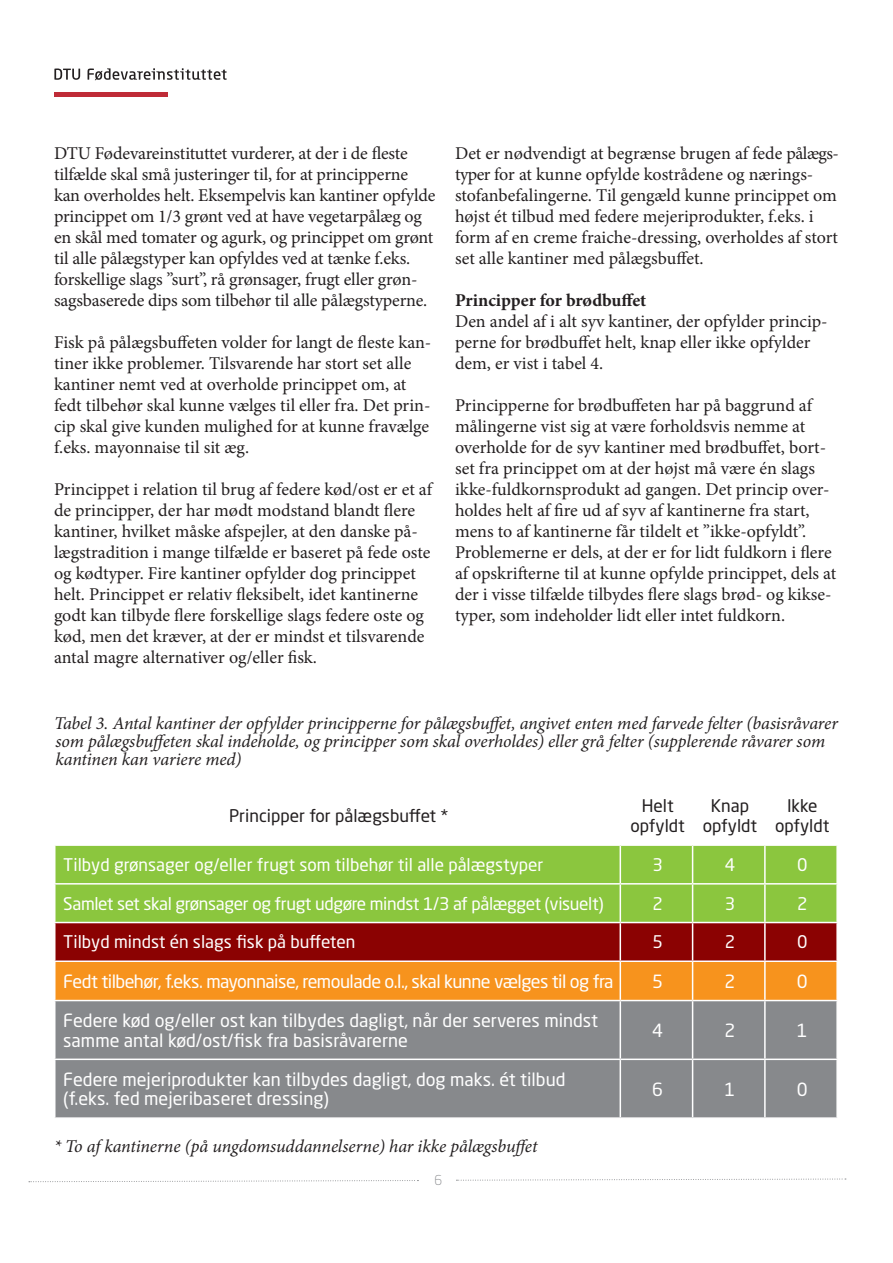
<style>
.page{position:relative;width:893px;height:1263px;background:#fff}
.page>*{position:absolute;margin:0;border:0;box-sizing:border-box;transform-origin:0 0}
.Brødtekst{font:18px/21px "Minion Pro";letter-spacing:-.005em;color:#231f20}
.billedtekst{font:italic 18px/18px "Minion Pro";letter-spacing:-.005em;color:#231f20}
.Brødtekst-2{font:18px/19.5px "Neo Sans Std";color:#fff}
.Brødtekst-3{font:18px "Neo Sans Std";letter-spacing:-.03em;color:#fff}
.mellemrubrik{font:700 18px "Minion Pro";letter-spacing:-.005em;color:#231f20}
.Brødtekst-4{font:17.25px "Neo Sans Std";color:#fff}
.Brødtekst-5{font:17.25px "Neo Sans Std";letter-spacing:-.02em;color:#fff}
.Brødtekst-6{font:17.25px/19.5px "Neo Sans Std";color:#231f20;text-align:center}
.t1{font:300 13.5px "Neo Sans Std";color:#87898c}
</style>
<div class="page">
<div style="left:54px;top:92px;width:114px;height:5px;background:#bf2b37"></div>
<svg style="left:54px;top:68px;width:173px;height:12px"></svg>
<svg style="left:29px;top:1180px;width:389px;height:2px"></svg>
<svg style="left:456px;top:1178px;width:390px;height:3px"></svg>
<div style="left:56px;top:846px;width:780px;height:76px;background:#8bc63e"></div>
<svg style="left:56px;top:923px;width:780px;height:77px;background:#c24c11"></svg>
<div style="left:56px;top:1001px;width:780px;height:116px;background:#87898c"></div>
<hr style="left:620px;top:846px;width:1px;height:37px;background:#fff">
<hr style="left:692px;top:846px;width:1px;height:37px;background:#fff">
<hr style="left:764px;top:846px;width:2px;height:37px;background:#fff">
<hr style="left:54px;top:883px;width:566px;height:1px;background:#fff">
<hr style="left:620px;top:883px;width:73px;height:1px;background:#fff">
<hr style="left:620px;top:884px;width:1px;height:38px;background:#fff">
<hr style="left:693px;top:883px;width:72px;height:1px;background:#fff">
<hr style="left:692px;top:884px;width:1px;height:38px;background:#fff">
<hr style="left:765px;top:883px;width:73px;height:1px;background:#fff">
<hr style="left:764px;top:884px;width:2px;height:38px;background:#fff">
<hr style="left:620px;top:923px;width:1px;height:37px;background:#fff">
<hr style="left:692px;top:923px;width:1px;height:37px;background:#fff">
<hr style="left:764px;top:923px;width:2px;height:37px;background:#fff">
<hr style="left:54px;top:960px;width:566px;height:2px;background:#fff">
<hr style="left:620px;top:960px;width:73px;height:2px;background:#fff">
<hr style="left:620px;top:962px;width:1px;height:38px;background:#fff">
<hr style="left:693px;top:960px;width:72px;height:2px;background:#fff">
<hr style="left:692px;top:962px;width:1px;height:38px;background:#fff">
<hr style="left:765px;top:960px;width:73px;height:2px;background:#fff">
<hr style="left:764px;top:962px;width:2px;height:38px;background:#fff">
<hr style="left:620px;top:1001px;width:1px;height:57px;background:#fff">
<hr style="left:692px;top:1001px;width:1px;height:57px;background:#fff">
<hr style="left:764px;top:1001px;width:2px;height:57px;background:#fff">
<hr style="left:54px;top:1058px;width:566px;height:2px;background:#fff">
<hr style="left:620px;top:1058px;width:73px;height:2px;background:#fff">
<hr style="left:620px;top:1060px;width:1px;height:57px;background:#fff">
<hr style="left:693px;top:1058px;width:72px;height:2px;background:#fff">
<hr style="left:692px;top:1060px;width:1px;height:57px;background:#fff">
<hr style="left:765px;top:1058px;width:73px;height:2px;background:#fff">
<hr style="left:764px;top:1060px;width:2px;height:57px;background:#fff">
<p class="Brødtekst" style="left:54px;top:143px;width:383px">DTU Fødevareinstituttet vurderer, at der i de fleste tilfælde skal små justeringer til, for at principperne kan overholdes helt. Eksempelvis kan kantiner opfylde princippet om 1/3 grønt ved at have vegetarpålæg og en skål med tomater og agurk, og princippet om grønt til alle pålægstyper kan opfyldes ved at tænke f.eks. forskellige slags ”surt”, rå grønsager, frugt eller grøn&shy;sagsbaserede dips som tilbehør til alle pålægstyperne.</p>
<p class="Brødtekst" style="left:54px;top:332px;width:379px">Fisk på pålægsbuffeten volder for langt de fleste kan&shy;tiner ikke problemer. Tilsvarende har stort set alle kantiner nemt ved at overholde princippet om, at fedt tilbehør skal kunne vælges til eller fra. Det prin&shy;cip skal give kunden mulighed for at kunne fravælge f.eks. mayonnaise til sit æg.</p>
<p class="Brødtekst" style="left:54px;top:479px;width:380px">Princippet i relation til brug af federe kød/ost er et af de principper, der har mødt modstand blandt flere kantiner, hvilket måske afspejler, at den danske på&shy;lægstradition i mange tilfælde er baseret på fede oste og kødtyper. Fire kantiner opfylder dog princippet helt. Princippet er relativ fleksibelt, idet kantinerne godt kan tilbyde flere forskellige slags federe oste og kød, men det kræver, at der er mindst et tilsvarende antal magre alternativer og/eller fisk.</p>
<p class="Brødtekst" style="left:455px;top:143px;width:385px">Det er nødvendigt at begrænse brugen af fede pålægs&shy;typer for at kunne opfylde kostrådene og nærings&shy;stofanbefalingerne. Til gengæld kunne princippet om højst ét tilbud med federe mejeriprodukter, f.eks. i form af en creme fraiche-dressing, overholdes af stort set alle kantiner med pålægsbuffet.</p>
<p class="mellemrubrik" style="left:455px;top:288px;width:193px">Principper for brødbuffet</p>
<p class="Brødtekst" style="left:455px;top:311px;width:374px">Den andel af i alt syv kantiner, der opfylder princip&shy;perne for brødbuffet helt, knap eller ikke opfylder dem, er vist i tabel 4.</p>
<p class="Brødtekst" style="left:455px;top:395px;width:383px">Principperne for brødbuffeten har på baggrund af målingerne vist sig at være forholdsvis nemme at overholde for de syv kantiner med brødbuffet, bort&shy;set fra princippet om at der højst må være én slags ikke-fuldkornsprodukt ad gangen. Det princip over&shy;holdes helt af fire ud af syv af kantinerne fra start, mens to af kantinerne får tildelt et ”ikke-opfyldt”.<br>Problemerne er dels, at der er for lidt fuldkorn i flere af opskrifterne til at kunne opfylde princippet, dels at der i visse tilfælde tilbydes flere slags brød- og kikse&shy;typer, som indeholder lidt eller intet fuldkorn.</p>
<p class="billedtekst" style="left:54px;top:714px;width:785px">Tabel 3. Antal kantiner der opfylder principperne for pålægsbuffet, angivet enten med farvede felter (basisråvarer som pålægsbuffeten skal indeholde, og principper som skal overholdes) eller grå felter (supplerende råvarer som kantinen kan variere med)</p>
<p class="Brødtekst-6" style="left:229px;top:805px;width:221px">Principper for pålægsbuffet *</p>
<p class="Brødtekst-6" style="left:630px;top:796px;width:56px">Helt opfyldt</p>
<p class="Brødtekst-6" style="left:703px;top:796px;width:56px">Knap opfyldt</p>
<p class="Brødtekst-6" style="left:775px;top:796px;width:56px">Ikke opfyldt</p>
<p class="Brødtekst-4" style="left:63px;top:854px;width:482px">Tilbyd grønsager og/eller frugt som tilbehør til alle pålægstyper</p>
<p class="Brødtekst-4" style="left:652px;top:854px;width:12px">3</p>
<p class="Brødtekst-4" style="left:725px;top:854px;width:12px">4</p>
<p class="Brødtekst-4" style="left:797px;top:854px;width:12px">0</p>
<p class="Brødtekst-5" style="left:63px;top:893px;width:542px">Samlet set skal grønsager og frugt udgøre mindst 1/3 af pålægget (visuelt)</p>
<p class="Brødtekst-4" style="left:652px;top:893px;width:12px">2</p>
<p class="Brødtekst-4" style="left:725px;top:893px;width:12px">3</p>
<p class="Brødtekst-4" style="left:797px;top:893px;width:12px">2</p>
<p class="Brødtekst-4" style="left:63px;top:931px;width:294px">Tilbyd mindst én slags fisk på buffeten</p>
<p class="Brødtekst-4" style="left:652px;top:931px;width:12px">5</p>
<p class="Brødtekst-4" style="left:725px;top:931px;width:12px">2</p>
<p class="Brødtekst-4" style="left:797px;top:931px;width:12px">0</p>
<p class="Brødtekst-3" style="left:63px;top:970px;width:552px">Fedt tilbehør, f.eks. mayonnaise, remoulade o.l., skal kunne vælges til og fra</p>
<p class="Brødtekst-2" style="left:652px;top:971px;width:12px">5</p>
<p class="Brødtekst-2" style="left:724px;top:971px;width:12px">2</p>
<p class="Brødtekst-2" style="left:797px;top:971px;width:12px">0</p>
<p class="Brødtekst-2" style="left:63px;top:1010px;width:536px">Federe kød og/eller ost kan tilbydes dagligt, når der serveres mindst samme antal kød/ost/fisk fra basisråvarerne</p>
<p class="Brødtekst-2" style="left:652px;top:1020px;width:12px">4</p>
<p class="Brødtekst-2" style="left:724px;top:1020px;width:12px">2</p>
<p class="Brødtekst-2" style="left:797px;top:1020px;width:12px">1</p>
<p class="Brødtekst-2" style="left:63px;top:1069px;width:504px">Federe mejeriprodukter kan tilbydes dagligt, dog maks. ét tilbud (f.eks. fed mejeribaseret dressing)</p>
<p class="Brødtekst-2" style="left:652px;top:1079px;width:12px">6</p>
<p class="Brødtekst-2" style="left:724px;top:1079px;width:12px">1</p>
<p class="Brødtekst-2" style="left:797px;top:1079px;width:12px">0</p>
<p class="billedtekst" style="left:54px;top:1138px;width:485px">* To af kantinerne (på ungdomsuddannelserne) har ikke pålægsbuffet</p>
<p class="t1" style="left:435px;top:1172px;width:9px">6</p>
</div>
